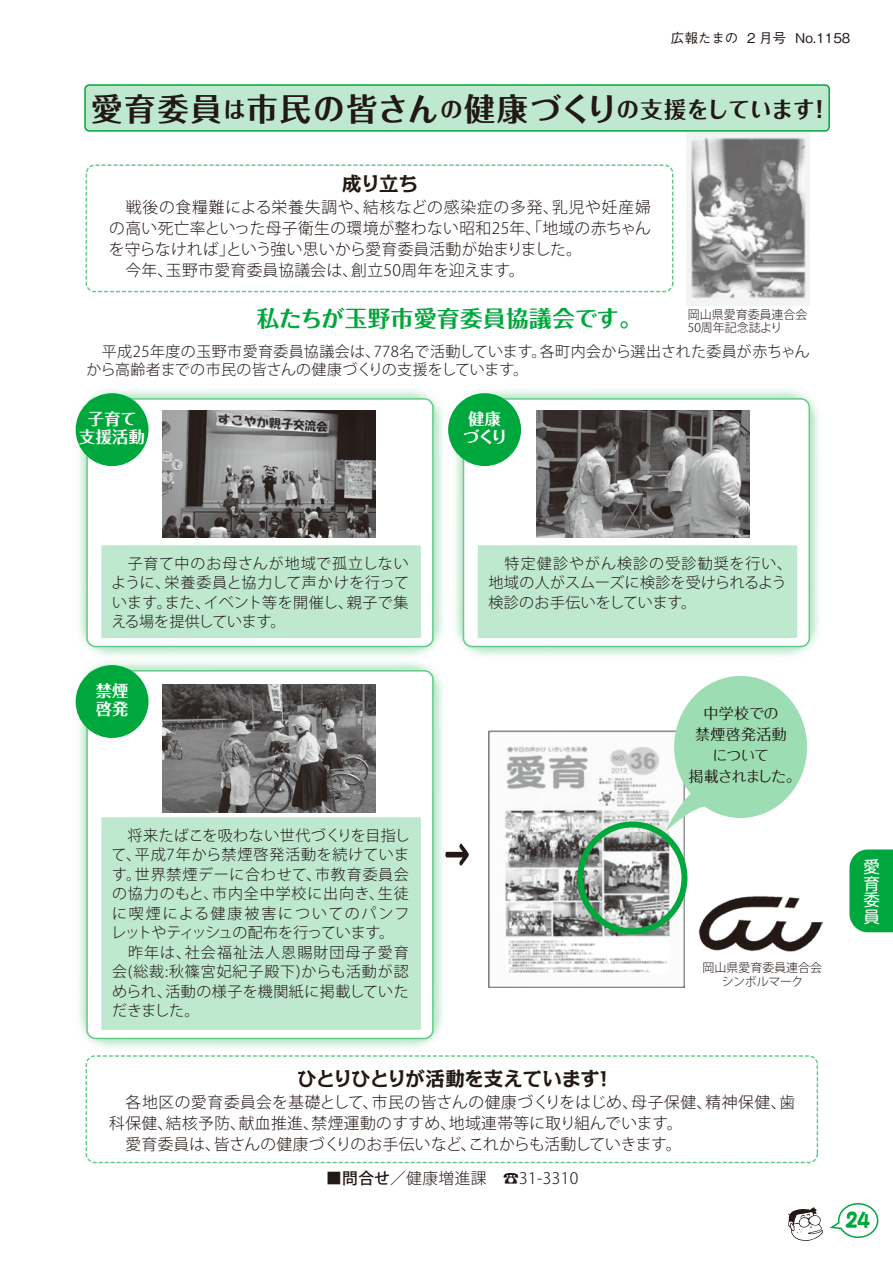
<style>
.page{position:relative;width:893px;height:1263px;background:#fff}
.page>*{position:absolute;margin:0;border:0;box-sizing:border-box;transform-origin:0 0}
.t1{font:700 31.5px "Folk Pro";letter-spacing:.075em;color:#221815}
.t2{font:700 22.5px "Folk Pro";letter-spacing:.025em;color:#00a73c}
.t3{font:700 22.5px "Folk Pro";color:#221815}
.t4{font:21px "DFPOP1 W12 MP RKSJ H";color:#00a73c;scale:.85 1}
.t5{font:700 19.5px "Kakumin Pro";letter-spacing:-.02em;color:#221815}
.t6{font:16.5px/16.5px "Shin M Go Pro";color:#fff;text-align:justify}
.t7{font:700 16.2px/18.9px "Folk Pro";letter-spacing:.025em;color:#fff;text-align:center}
.t8{font:300 15.75px "Koz Go Pro";letter-spacing:.025em;color:#221815}
.t9{font:300 15.75px "Koz Go Pro";letter-spacing:.005em;color:#221815}
.t10{font:300 15.75px "Koz Go Pro";letter-spacing:-.01em;color:#221815}
.t11{font:300 15.75px "Koz Go Pro";letter-spacing:.055em;color:#221815}
.t12{font:300 15px/19.5px "Koz Go Pro";letter-spacing:.03em;color:#221815}
.t13{font:300 15px/19.5px "Koz Go Pro";letter-spacing:.05em;color:#221815;text-align:right}
.t14{font:300 15px "Koz Go Pro";letter-spacing:.06em;color:#221815}
.t15{font:15px/21px "Folk Pro";letter-spacing:-.025em;color:#221815;text-align:center}
.t16{font:300 15px "Koz Go Pro";letter-spacing:-.05em;color:#221815}
.t17{font:300 15px "Koz Go Pro";letter-spacing:.01em;color:#221815}
.t18{font:300 15px "Koz Go Pro";letter-spacing:.12em;color:#221815}
.t19{font:300 15px/19.5px "Koz Go Pro";letter-spacing:-.015em;color:#221815}
.t20{font:300 15px "Koz Go Pro";letter-spacing:.07em;color:#221815}
.t21{font:300 15px "Koz Go Pro";color:#221815}
.t22{font:300 15px "Koz Go Pro";letter-spacing:.005em;color:#221815}
.t23{font:300 15px/19.5px "Koz Go Pro";letter-spacing:-.03em;color:#221815}
.t24{font:500 13.5px "Gothic BBB Pr 5";color:#221815}
.t25{font:300 12px/13.5px "Koz Go Pro";color:#221815}
.s1{font-size:22.5px}
.s2{font-weight:500}
</style>
<div class="page">
<div style="left:85px;top:85px;width:744px;height:46px;background:#bfe9ce;border-radius:4px"></div>
<div style="left:84px;top:84px;width:746px;height:48px;border:2px solid #00a73c;border-radius:4px"></div>
<img style="left:75px;top:390px;width:331px;height:222px">
<div style="left:87px;top:399px;width:346px;height:247px;background:#fff;border-radius:9px"></div>
<div style="left:86px;top:164px;width:587px;height:128px;border:2px dashed #66ca8a;border-radius:9px"></div>
<div style="left:86px;top:1055px;width:732px;height:108px;border:2px dashed #66ca8a;border-radius:9px"></div>
<div style="left:101px;top:545px;width:320px;height:93px;background:#bfe9ce;border:2px solid #bfe9ce"></div>
<img style="left:406px;top:390px;width:413px;height:266px">
<div style="left:463px;top:399px;width:346px;height:247px;background:#fff;border-radius:9px"></div>
<div style="left:463px;top:398px;width:347px;height:249px;border:2px solid #66ca8a;border-radius:9px"></div>
<div style="left:478px;top:545px;width:319px;height:93px;background:#bfe9ce;border:2px solid #bfe9ce"></div>
<img style="left:75px;top:612px;width:417px;height:485px">
<div style="left:87px;top:671px;width:346px;height:367px;background:#fff;border-radius:9px"></div>
<div style="left:86px;top:670px;width:348px;height:369px;border:2px solid #66ca8a;border-radius:9px"></div>
<div style="left:101px;top:817px;width:320px;height:213px;background:#bfe9ce;border:2px solid #bfe9ce"></div>
<svg style="left:788px;top:1203px;width:91px;height:38px"></svg>
<svg style="left:849px;top:849px;width:44px;height:84px;background:#10ac48"></svg>
<img style="left:488px;top:731px;width:196px;height:256px">
<svg style="left:666px;top:676px;width:141px;height:155px"></svg>
<img style="left:687px;top:132px;width:123px;height:174px">
<div style="left:76px;top:393px;width:73px;height:73px;background:#00a73c;border-radius:50%"></div>
<div style="left:448px;top:393px;width:73px;height:73px;background:#00a73c;border-radius:50%"></div>
<div style="left:76px;top:665px;width:73px;height:73px;background:#00a73c;border-radius:50%"></div>
<div style="left:577px;top:821px;width:110px;height:113px;border:6px solid #00a73c;border-radius:50%"></div>
<img style="left:162px;top:411px;width:213px;height:127px">
<img style="left:162px;top:685px;width:213px;height:127px">
<img style="left:537px;top:411px;width:212px;height:127px">
<img style="left:699px;top:896px;width:123px;height:55px">
<svg style="left:445px;top:844px;width:24px;height:21px"></svg>
<p class="t24" style="left:671px;top:27px;width:69px">広報たまの</p>
<p class="t24" style="left:747px;top:27px;width:40px">2月号</p>
<p class="t24" style="left:795px;top:27px;width:57px">No.1158</p>
<p class="t1" style="left:91px;top:82px;width:725px">愛育委員<span class="s1">は</span>市民の皆さん<span class="s1">の</span>健康づくり<span class="s1">の支援をしています</span></p>
<p class="t3" style="left:808px;top:90px;width:24px">!</p>
<p class="t5" style="left:342px;top:168px;width:77px">成り立ち</p>
<p class="t11" style="left:363px;top:197px;width:197px">結核などの感染症の多発、</p>
<p class="t11" style="left:109px;top:197px;width:262px">　戦後の食糧難による栄養失調や、</p>
<p class="t8" style="left:109px;top:218px;width:543px">の高い死亡率といった母子衛生の環境が整わない昭和25年、「地域の赤ちゃん</p>
<p class="t9" style="left:226px;top:239px;width:357px">という強い思いから愛育委員活動が始まりました。</p>
<p class="t8" style="left:552px;top:197px;width:100px">乳児や妊産婦</p>
<p class="t9" style="left:109px;top:239px;width:127px">を守らなければ」</p>
<p class="t8" style="left:166px;top:260px;width:194px">玉野市愛育委員協議会は、</p>
<p class="t8" style="left:109px;top:260px;width:65px">　今年、</p>
<p class="t8" style="left:351px;top:260px;width:175px">創立50周年を迎えます。</p>
<p class="t2" style="left:257px;top:300px;width:386px">私たちが玉野市愛育委員協議会です。</p>
<p class="t25" style="left:688px;top:308px;width:121px">岡山県愛育委員連合会<br>50周年記念誌より</p>
<p class="t17" style="left:540px;top:342px;width:271px">各町内会から選出された委員が赤ちゃん</p>
<p class="t12" style="left:86px;top:343px;width:443px;line-height:18px">　平成25年度の玉野市愛育委員協議会は、<br>から高齢者までの市民の皆さんの健康づくりの支援をしています。</p>
<p class="t21" style="left:374px;top:342px;width:174px">778名で活動しています。</p>
<p class="t7" style="left:79px;top:407px;width:68px">子育て支援活動</p>
<p class="t7" style="left:463px;top:407px;width:46px">健康づくり</p>
<p class="t13" style="left:128px;top:554px;width:283px">子育て中のお母さんが地域で孤立しない栄養委員と協力して声かけを行って</p>
<p class="t12" style="left:111px;top:573px;width:61px">ように、</p>
<p class="t22" style="left:204px;top:592px;width:151px">イベント等を開催し、</p>
<p class="t12" style="left:347px;top:593px;width:63px">親子で集</p>
<p class="t19" style="left:111px;top:593px;width:176px">います。<br>える場を提供しています。</p>
<p class="t12" style="left:165px;top:593px;width:47px">また、</p>
<p class="t7" style="left:96px;top:679px;width:34px;text-align:left">禁煙啓発</p>
<p class="t12" style="left:112px;top:825px;width:299px;text-align:right">　将来たばこを吸わない世代づくりを目指し平成7年から禁煙啓発活動を続けていま</p>
<p class="t12" style="left:112px;top:845px;width:31px">て、</p>
<p class="t12" style="left:135px;top:864px;width:188px">世界禁煙デーに合わせて、</p>
<p class="t12" style="left:315px;top:864px;width:95px">市教育委員会</p>
<p class="t12" style="left:112px;top:864px;width:31px">す。</p>
<p class="t14" style="left:212px;top:884px;width:174px">市内全中学校に出向き、</p>
<p class="t12" style="left:378px;top:884px;width:32px">生徒</p>
<p class="t12" style="left:112px;top:884px;width:108px">の協力のもと、</p>
<p class="t18" style="left:112px;top:903px;width:299px">に喫煙による健康被害についてのパンフ</p>
<p class="t16" style="left:111px;top:923px;width:285px">レットやティッシュの配布を行っています。</p>
<p class="t20" style="left:185px;top:942px;width:225px">社会福祉法人恩賜財団母子愛育</p>
<p class="t12" style="left:112px;top:942px;width:80px">　昨年は、</p>
<p class="t14" style="left:112px;top:962px;width:298px">会(総裁:秋篠宮妃紀子殿下)からも活動が認</p>
<p class="t12" style="left:165px;top:981px;width:245px">活動の様子を機関紙に掲載していた</p>
<p class="t23" style="left:112px;top:981px;width:89px">められ、<br>だきました。</p>
<p class="t12" style="left:488px;top:554px;width:305px">　特定健診やがん検診の受診勧奨を行い、地域の人がスムーズに検診を受けられるよう検診のお手伝いをしています。</p>
<p class="t15" style="left:689px;top:701px;width:114px">中学校での<br>禁煙啓発活動<br>について<br>掲載されました。</p>
<p class="t25" style="left:702px;top:961px;width:121px;text-align:center">岡山県愛育委員連合会シンボルマーク</p>
<p class="t5" style="left:297px;top:1063px;width:304px">ひとりひとりが活動を支えています</p>
<p class="t5" style="left:594px;top:1063px;width:21px">!</p>
<p class="t8" style="left:372px;top:1092px;width:268px">市民の皆さんの健康づくりをはじめ、</p>
<p class="t8" style="left:109px;top:1092px;width:271px">　各地区の愛育委員会を基礎として、</p>
<p class="t8" style="left:705px;top:1092px;width:91px">精神保健歯、</p>
<p class="t8" style="left:631px;top:1092px;width:83px">母子保健、</p>
<p class="t8" style="left:449px;top:1113px;width:235px">地域連帯等に取り組んでいます。</p>
<p class="t8" style="left:239px;top:1113px;width:82px">献血推進、</p>
<p class="t8" style="left:312px;top:1113px;width:146px">禁煙運動のすすめ、</p>
<p class="t8" style="left:166px;top:1113px;width:82px">結核予防、</p>
<p class="t8" style="left:109px;top:1113px;width:65px">科保健、</p>
<p class="t10" style="left:214px;top:1134px;width:469px">皆さんの健康づくりのお手伝いなどこれからも活動していきます。</p>
<p class="t8" style="left:109px;top:1134px;width:113px">　愛育委員は、</p>
<p class="t8" style="left:461px;top:1134px;width:17px">、</p>
<p class="t8" style="left:326px;top:1168px;width:162px"><span class="s2">■問合せ</span>／健康増進課</p>
<p class="t8" style="left:503px;top:1168px;width:77px">☎31-3310</p>
<p class="t6" style="left:863px;top:857px;width:17px">愛育委員</p>
<p class="t4" style="left:845px;top:1210px;width:31px">24</p>
</div>
